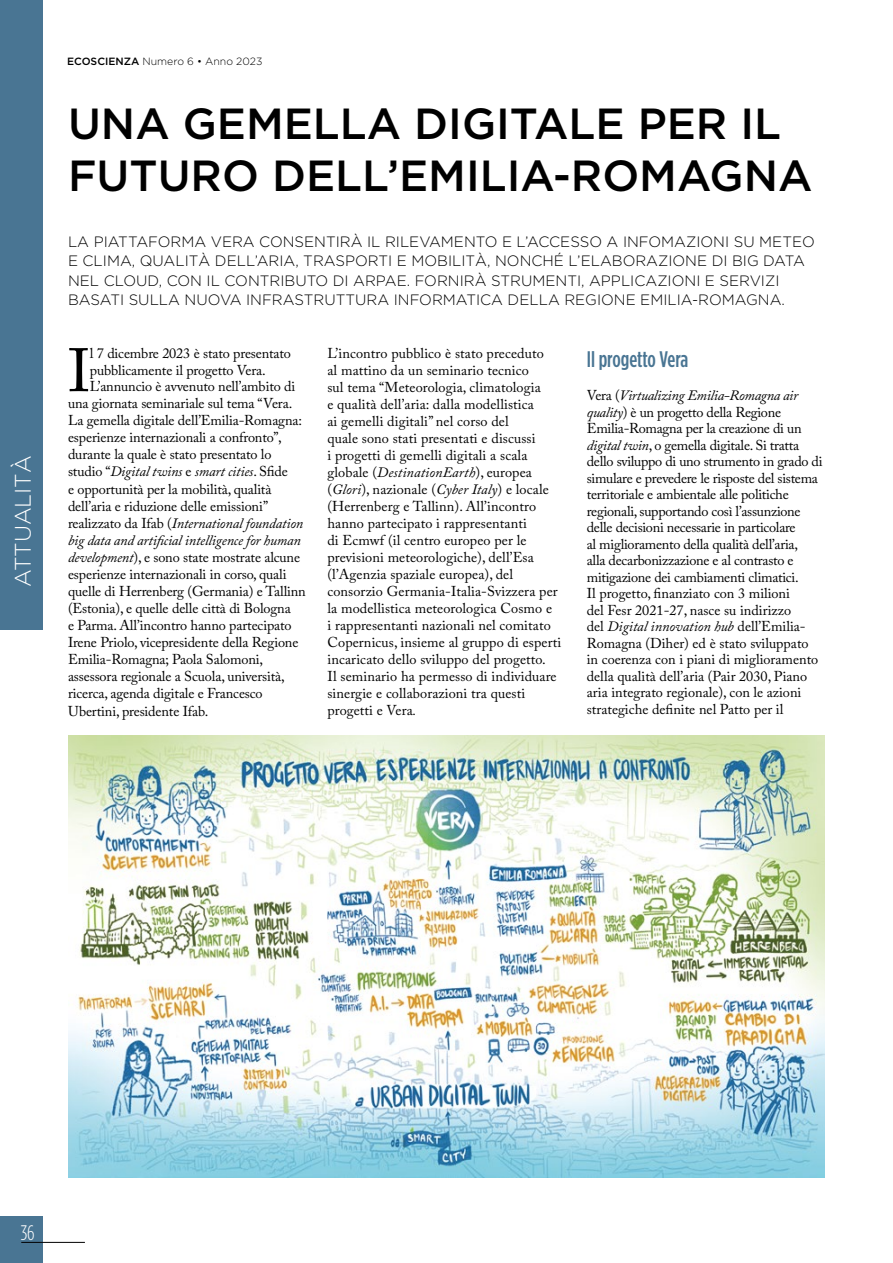
<style>
.page{position:relative;width:893px;height:1263px;background:#fff}
.page>*{position:absolute;margin:0;border:0;box-sizing:border-box;transform-origin:0 0}
.t1{font:60.6px "Adobe Caslon Pro";color:#000}
.t2{font:500 43.5px/52.5px "Gotham HTF";color:#000}
.t3{font:500 condensed 22.5px "Gotham HTF";letter-spacing:-.005em;color:#497593}
.t4{font:300 22.5px "Gotham HTF";color:#fff}
.t5{font:300 condensed 21px "Gotham HTF";color:#fff}
.t6{font:300 15px/19.5px "Gotham HTF";color:#000}
.t7{font:14.25px/17px "Adobe Caslon Pro";letter-spacing:-.01em;color:#000}
.t8{font:italic 14.25px "Adobe Caslon Pro";letter-spacing:-.01em;color:#000}
.t9{font:300 10.5px "Gotham HTF";color:#000}
.s1{font-weight:500}
.s2{font-style:normal}
.s3{font-style:italic}
</style>
<div class="page">
<div style="left:0;top:1216px;width:43px;height:47px;background:#497593"></div>
<hr style="left:21px;top:1242px;width:64px;height:1px;background:#000">
<div style="left:0;top:0;width:43px;height:629px;background:#497593"></div>
<img style="left:68px;top:735px;width:757px;height:443px">
<h3 class="t4" style="left:11px;top:587px;width:133px;rotate:-90deg">ATTUALITÀ</h3>
<p class="t9" style="left:67px;top:56px;width:197px"><span class="s1">ECOSCIENZA</span> Numero 6 • Anno 2023</p>
<h2 class="t2" style="left:68px;top:96px;width:746px">UNA GEMELLA DIGITALE PER IL<br>FUTURO DELL’EMILIA-ROMAGNA</h2>
<p class="t6" style="left:68px;top:231px;width:748px">LA PIATTAFORMA VERA CONSENTIRÀ IL RILEVAMENTO E L’ACCESSO A INFOMAZIONI SU METEO E CLIMA, QUALITÀ DELL’ARIA, TRASPORTI E MOBILITÀ, NONCHÉ L’ELABORAZIONE DI BIG DATA NEL CLOUD, CON IL CONTRIBUTO DI ARPAE. FORNIRÀ STRUMENTI, APPLICAZIONI E SERVIZI BASATI SULLA NUOVA INFRASTRUTTURA INFORMATICA DELLA REGIONE EMILIA-ROMAGNA.</p>
<h1 class="t1" style="left:68px;top:335px;width:24px">I</h1>
<p class="t7" style="left:90px;top:345px;width:203px">l 7 dicembre 2023 è stato presentato</p>
<p class="t7" style="left:90px;top:361px;width:177px">pubblicamente il progetto Vera.</p>
<p class="t7" style="left:90px;top:378px;width:207px">L’annuncio è avvenuto nell’ambito di</p>
<p class="t7" style="left:68px;top:395px;width:226px">una giornata seminariale sul tema “Vera.</p>
<p class="t7" style="left:68px;top:412px;width:235px">La gemella digitale dell’Emilia-Romagna:</p>
<p class="t7" style="left:68px;top:429px;width:215px">esperienze internazionali a confronto”,</p>
<p class="t7" style="left:68px;top:446px;width:205px">durante la quale è stato presentato lo</p>
<p class="t8" style="left:68px;top:463px;width:221px"><span class="s2">studio “</span>Digital twins <span class="s2">e</span> smart cities<span class="s2">. Sfide</span></p>
<p class="t7" style="left:68px;top:480px;width:205px">e opportunità per la mobilità, qualità</p>
<p class="t7" style="left:68px;top:497px;width:202px">dell’aria e riduzione delle emissioni”</p>
<p class="t8" style="left:68px;top:514px;width:237px"><span class="s2">realizzato da Ifab (</span>International foundation</p>
<p class="t8" style="left:68px;top:531px;width:234px">big data and artificial intelligence for human</p>
<p class="t7" style="left:68px;top:548px;width:234px"><span class="s3">development</span>), e sono state mostrate alcune</p>
<p class="t7" style="left:68px;top:565px;width:220px">esperienze internazionali in corso, quali</p>
<p class="t7" style="left:68px;top:583px;width:239px">quelle di Herrenberg (Germania) e Tallinn</p>
<p class="t7" style="left:68px;top:600px;width:224px">(Estonia), e quelle delle città di Bologna</p>
<p class="t7" style="left:68px;top:617px;width:225px">e Parma. All’incontro hanno partecipato</p>
<p class="t7" style="left:68px;top:634px;width:232px">Irene Priolo, vicepresidente della Regione</p>
<p class="t7" style="left:68px;top:651px;width:197px">Emilia-Romagna; Paola Salomoni,</p>
<p class="t7" style="left:68px;top:668px;width:218px">assessora regionale a Scuola, università,</p>
<p class="t7" style="left:68px;top:685px;width:196px">ricerca, agenda digitale e Francesco</p>
<p class="t7" style="left:68px;top:702px;width:142px">Ubertini, presidente Ifab.</p>
<p class="t7" style="left:327px;top:345px;width:235px">L’incontro pubblico è stato preceduto<br>al mattino da un seminario tecnico<br>sul tema “Meteorologia, climatologia<br>e qualità dell’aria: dalla modellistica<br>ai gemelli digitali” nel corso del<br>quale sono stati presentati e discussi<br>i progetti di gemelli digitali a scala globale (<span class="s3">DestinationEarth</span>), europea (<span class="s3">Glori</span>), nazionale (<span class="s3">Cyber Italy</span>) e locale (Herrenberg e Tallinn). All’incontro hanno partecipato i rappresentanti<br>di Ecmwf (il centro europeo per le previsioni meteorologiche), dell’Esa (l’Agenzia spaziale europea), del consorzio Germania-Italia-Svizzera per la modellistica meteorologica Cosmo e<br>i rappresentanti nazionali nel comitato Copernicus, insieme al gruppo di esperti incaricato dello sviluppo del progetto.<br>Il seminario ha permesso di individuare sinergie e collaborazioni tra questi progetti e Vera<span class="s3">.</span></p>
<h3 class="t3" style="left:587px;top:347px;width:103px">Il progetto Vera</h3>
<p class="t7" style="left:587px;top:387px;width:237px;line-height:16.5px">Vera (<span class="s3">Virtualizing Emilia-Romagna air quality</span>) è un progetto della Regione Emilia-Romagna per la creazione di un <span class="s3">digital twin</span>, o gemella digitale. Si tratta dello sviluppo di uno strumento in grado di simulare e prevedere le risposte del sistema territoriale e ambientale alle politiche regionali, supportando così l’assunzione delle decisioni necessarie in particolare<br>al miglioramento della qualità dell’aria,<br>alla decarbonizzazione e al contrasto e mitigazione dei cambiamenti climatici.<br>Il progetto, finanziato con 3 milioni<br>del Fesr 2021-27, nasce su indirizzo<br>del <span class="s3">Digital innovation hub</span> dell’Emilia-Romagna (Diher) ed è stato sviluppato in coerenza con i piani di miglioramento della qualità dell’aria (Pair 2030, Piano aria integrato regionale), con le azioni strategiche definite nel Patto per il</p>
<h3 class="t5" style="left:21px;top:1221px;width:15px">36</h3>
</div>
